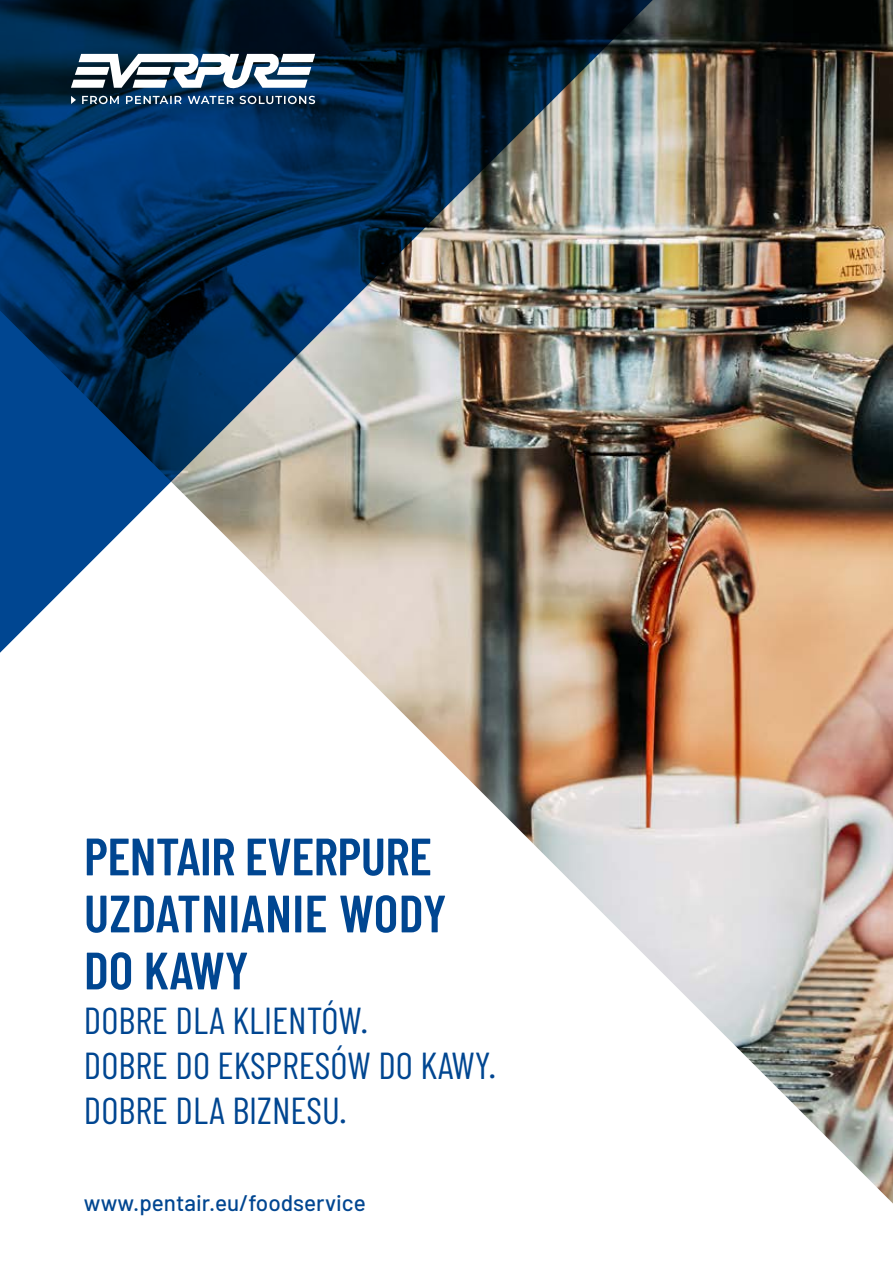
<style>
.page{position:relative;width:893px;height:1263px;background:#fff}
.page>*{position:absolute;margin:0;border:0;box-sizing:border-box;transform-origin:0 0}
.t1{font:600 52.5px/57px "Barlow Condensed";letter-spacing:-.01em;color:#004691}
.t2{font:37.5px/45px "Barlow Condensed";color:#004691}
.t3{font:500 22.5px "Barlow";color:#004691}
</style>
<div class="page">
<img style="left:665px;top:0;width:228px;height:311px">
<img style="left:343px;top:311px;width:550px;height:893px">
<img style="left:0;top:0;width:665px;height:653px">
<svg style="left:71px;top:54px;width:244px;height:50px"></svg>
<h1 class="t1" style="left:84px;top:824px;width:364px">PENTAIR EVERPURE<br>UZDATNIANIE WODY<br>DO KAWY</h1>
<p class="t2" style="left:84px;top:996px;width:413px">DOBRE DLA KLIENTÓW.<br>DOBRE DO EKSPRESÓW DO KAWY.<br>DOBRE DLA BIZNESU.</p>
<p class="t3" style="left:84px;top:1187px;width:283px">www.pentair.eu/foodservice</p>
</div>
